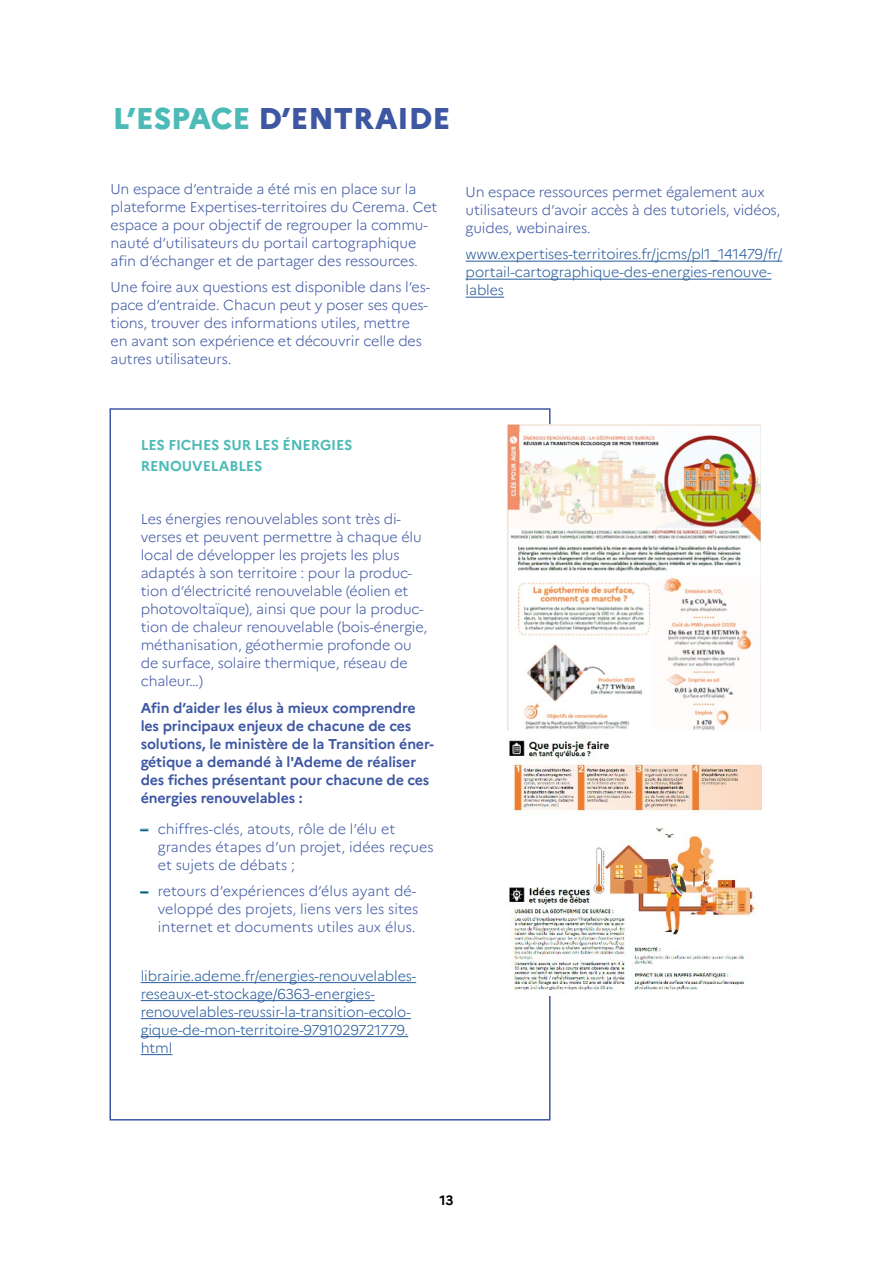
<style>
.page{position:relative;width:893px;height:1263px;background:#fff}
.page>*{position:absolute;margin:0;border:0;box-sizing:border-box;transform-origin:0 0}
.t1{font:800 30px "Marianne";color:#3e57a3}
.t2{font:300 14.25px/18px "Marianne";letter-spacing:-.01em;color:#3e57a3}
.t3{font:300 14.25px/18px "Marianne";letter-spacing:-.01em;color:#275b9b}
.t4{font:700 14.25px/18px "Marianne";letter-spacing:-.01em;color:#3e57a3}
.t5{font:700 14.25px/21px "Marianne";letter-spacing:-.01em;color:#4cbab6}
.t6{font:700 13.5px "Marianne";color:#000}
.s1{color:#4cbab6}
.s2{font-family:"Arial Rounded MT Bold";font-weight:400;color:#7ab2e1}
</style>
<div class="page">
<hr style="left:466px;top:261px;width:316px;height:1px;background:#275b9b">
<hr style="left:466px;top:279px;width:305px;height:1px;background:#275b9b">
<hr style="left:466px;top:297px;width:38px;height:1px;background:#275b9b">
<hr style="left:141px;top:982px;width:275px;height:1px;background:#275b9b">
<hr style="left:141px;top:1000px;width:234px;height:1px;background:#275b9b">
<hr style="left:141px;top:1018px;width:270px;height:1px;background:#275b9b">
<hr style="left:141px;top:1036px;width:267px;height:1px;background:#275b9b">
<hr style="left:141px;top:1054px;width:31px;height:1px;background:#275b9b">
<img style="left:507px;top:424px;width:254px;height:307px">
<img style="left:509px;top:739px;width:253px;height:253px">
<h1 class="t1" style="left:113px;top:100px;width:339px"><span class="s1">L’ESPACE</span> D’ENTRAIDE</h1>
<p class="t2" style="left:111px;top:179px;width:328px">Un espace d’entraide a été mis en place sur la plateforme Expertises-territoires du Cerema. Cet espace a pour objectif de regrouper la commu&shy;nauté d’utilisateurs du portail cartographique afin d’échanger et de partager des ressources.</p>
<p class="t2" style="left:111px;top:278px;width:321px">Une foire aux questions est disponible dans l’es&shy;pace d’entraide. Chacun peut y poser ses ques&shy;tions, trouver des informations utiles, mettre en avant son expérience et découvrir celle des autres utilisateurs.</p>
<p class="t2" style="left:466px;top:183px;width:316px">Un espace ressources permet également aux utilisateurs d’avoir accès à des tutoriels, vidéos, guides, webinaires.</p>
<p class="t3" style="left:466px;top:245px;width:318px">www.expertises-territoires.fr/jcms/pl1_141479/fr/ portail-cartographique-des-energies-renouve&shy;lables</p>
<p class="t5" style="left:141px;top:435px;width:213px">LES FICHES SUR LES ÉNERGIES<br>RENOUVELABLES</p>
<p class="t2" style="left:141px;top:510px;width:288px">Les énergies renouvelables sont très di&shy;verses et peuvent permettre à chaque élu local de développer les projets les plus adaptés à son territoire : pour la produc&shy;tion d’électricité renouvelable (éolien et photovoltaïque), ainsi que pour la produc&shy;tion de chaleur renouvelable (bois-énergie, méthanisation, géothermie profonde ou de surface, solaire thermique, réseau de chaleur…)</p>
<p class="t4" style="left:141px;top:699px;width:295px">Afin d’aider les élus à mieux comprendre les principaux enjeux de chacune de ces solutions, le ministère de la Transition éner&shy;gétique a demandé à l'Ademe de réaliser des fiches présentant pour chacune de ces énergies renouvelables :</p>
<p class="t2" style="left:158px;top:819px;width:277px;text-indent:-17px"><span class="s2">–</span> chiffres-clés, atouts, rôle de l’élu et grandes étapes d’un projet, idées reçues et sujets de débats ;</p>
<p class="t2" style="left:158px;top:882px;width:262px;text-indent:-17px"><span class="s2">–</span> retours d’expériences d’élus ayant dé&shy;veloppé des projets, liens vers les sites internet et documents utiles aux élus.</p>
<p class="t3" style="left:141px;top:967px;width:277px">librairie.ademe.fr/energies-renouvelables&shy;reseaux-et-stockage/6363-energies&shy;renouvelables-reussir-la-transition-ecolo&shy;gique-de-mon-territoire-9791029721779. html</p>
<p class="t6" style="left:439px;top:1192px;width:16px">13</p>
</div>
